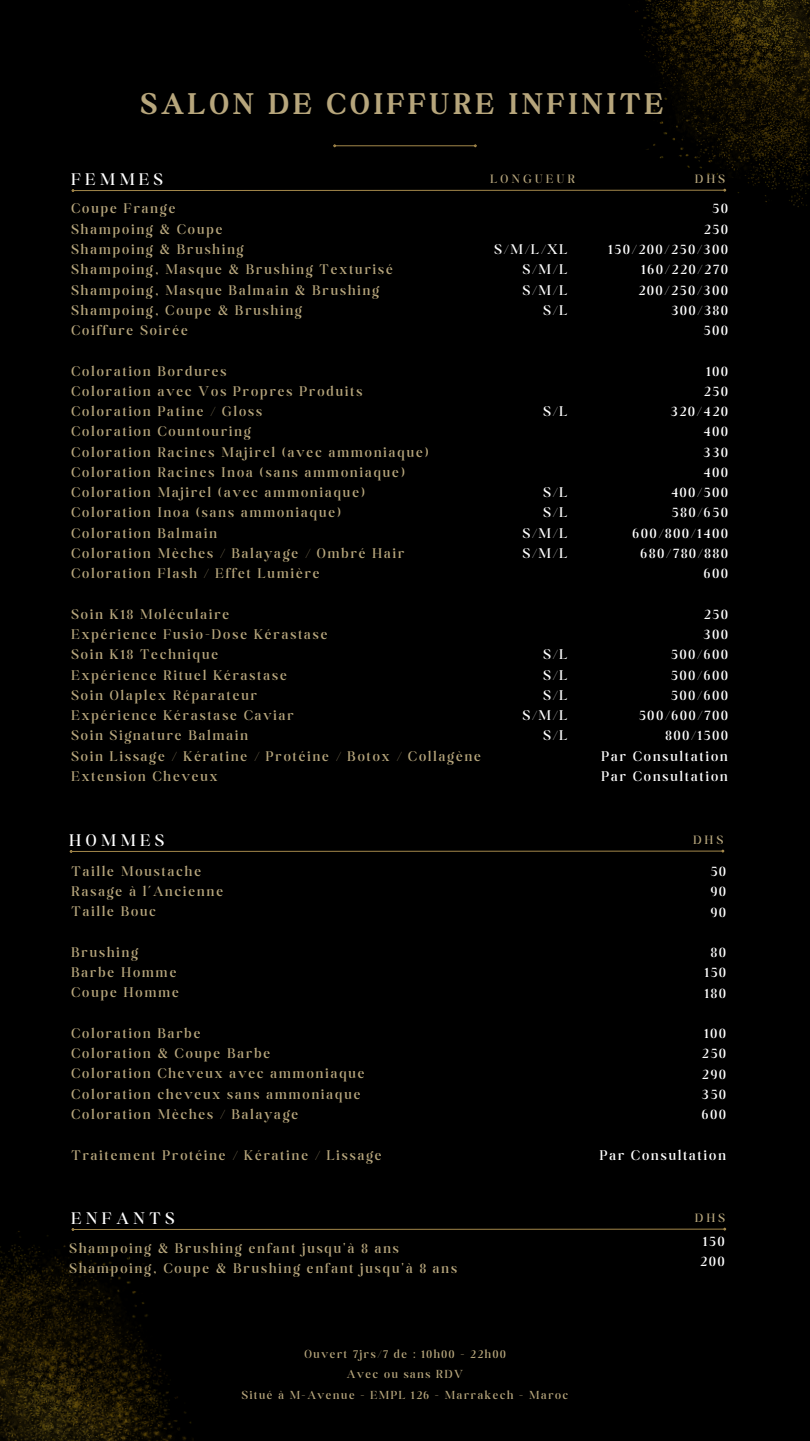
<style>
.page{position:relative;width:810px;height:1441px;background:#fff}
.page>*{position:absolute;margin:0;border:0;box-sizing:border-box;transform-origin:0 0}
.t1{font:700 32px "Boston Angel";letter-spacing:.135em;color:#b7a67c}
.t2{font:300 18px "Boston Angel";letter-spacing:.27em;color:#fff}
.t3{font:300 15px/20.2px "Boston Angel";letter-spacing:.14em;color:#b7a67c}
.t4{font:300 15px/20.2px "Boston Angel";letter-spacing:.14em;color:#fff;text-align:right}
.t5{font:300 13px "Boston Angel";letter-spacing:.27em;color:#b7a67c}
.t6{font:300 12.5px/20.2px "Boston Angel";letter-spacing:.14em;color:#b7a67c;text-align:center}
</style>
<div class="page">
<div style="left:0;top:0;width:810px;height:1440px;background:#000"></div>
<img style="left:635px;top:0;width:175px;height:207px">
<img style="left:0;top:1231px;width:194px;height:209px">
<hr style="left:336px;top:145px;width:138px;height:1px;background:#a4884b">
<svg style="left:333px;top:144px;width:4px;height:4px"></svg>
<svg style="left:71px;top:188px;width:656px;height:5px"></svg>
<svg style="left:69px;top:849px;width:656px;height:4px"></svg>
<svg style="left:71px;top:1227px;width:656px;height:4px"></svg>
<h1 class="t1" style="left:141px;top:85px;width:523px">SALON DE COIFFURE INFINITE</h1>
<p class="t2" style="left:71px;top:168px;width:93px">FEMMES</p>
<p class="t3" style="left:71px;top:198px;width:323px">Coupe Frange<br>Shampoing &amp; Coupe<br>Shampoing &amp; Brushing<br>Shampoing, Masque &amp; Brushing Texturisé<br>Shampoing, Masque Balmain &amp; Brushing<br>Shampoing, Coupe &amp; Brushing<br>Coiffure Soirée</p>
<p class="t3" style="left:71px;top:360px;width:359px">Coloration Bordures<br>Coloration avec Vos Propres Produits Coloration Patine / Gloss<br>Coloration Countouring<br>Coloration Racines Majirel (avec ammoniaque)<br>Coloration Racines Inoa (sans ammoniaque)<br>Coloration Majirel (avec ammoniaque)<br>Coloration Inoa (sans ammoniaque)<br>Coloration Balmain<br>Coloration Mèches / Balayage / Ombré Hair Coloration Flash / Effet Lumière</p>
<p class="t3" style="left:71px;top:603px;width:411px">Soin K18 Moléculaire<br>Expérience Fusio-Dose Kérastase<br>Soin K18 Technique<br>Expérience Rituel Kérastase<br>Soin Olaplex Réparateur<br>Expérience Kérastase Caviar<br>Soin Signature Balmain<br>Soin Lissage / Kératine / Protéine / Botox / Collagène<br>Extension Cheveux</p>
<p class="t5" style="left:490px;top:171px;width:86px">LONGUEUR</p>
<p class="t5" style="left:695px;top:171px;width:31px">DHS</p>
<p class="t4" style="left:609px;top:198px;width:121px">50<br>250<br>150/200/250/300<br>160/220/270<br>200/250/300<br>300/380<br>500</p>
<p class="t4" style="left:633px;top:360px;width:97px">100<br>250<br>320/420<br>400<br>330<br>400<br>400/500<br>580/650<br>600/800/1400<br>680/780/880<br>600</p>
<p class="t4" style="left:602px;top:603px;width:128px">250<br>300<br>500/600<br>500/600<br>500/600<br>500/600/700<br>800/1500<br>Par Consultation<br>Par Consultation</p>
<p class="t4" style="left:494px;top:239px;width:74px">S/M/L/XL<br>S/M/L<br>S/M/L<br>S/L</p>
<p class="t4" style="left:544px;top:401px;width:25px">S/L</p>
<p class="t4" style="left:523px;top:482px;width:46px">S/L<br>S/L<br>S/M/L<br>S/M/L</p>
<p class="t4" style="left:523px;top:644px;width:46px">S/L<br>S/L<br>S/L<br>S/M/L<br>S/L</p>
<p class="t2" style="left:70px;top:829px;width:96px">HOMMES</p>
<p class="t3" style="left:71px;top:860px;width:153px">Taille Moustache<br>Rasage à l’Ancienne<br>Taille Bouc</p>
<p class="t3" style="left:71px;top:941px;width:109px">Brushing<br>Barbe Homme<br>Coupe Homme</p>
<p class="t3" style="left:71px;top:1022px;width:295px">Coloration Barbe<br>Coloration &amp; Coupe Barbe<br>Coloration Cheveux avec ammoniaque<br>Coloration cheveux sans ammoniaque<br>Coloration Mèches / Balayage</p>
<p class="t3" style="left:71px;top:1144px;width:312px">Traitement Protéine / Kératine / Lissage</p>
<p class="t5" style="left:693px;top:832px;width:31px">DHS</p>
<p class="t4" style="left:711px;top:860px;width:17px;text-align:justify">50<br>90<br>90</p>
<p class="t4" style="left:705px;top:941px;width:23px;text-align:center">80<br>150<br>180</p>
<p class="t4" style="left:702px;top:1022px;width:25px;text-align:justify">100<br>250<br>290<br>350<br>600</p>
<p class="t4" style="left:600px;top:1144px;width:128px">Par Consultation</p>
<p class="t2" style="left:71px;top:1206px;width:104px">ENFANTS</p>
<p class="t5" style="left:695px;top:1210px;width:31px">DHS</p>
<p class="t3" style="left:70px;top:1237px;width:389px">Shampoing &amp; Brushing enfant jusqu'à 8 ans<br>Shampoing, Coupe &amp; Brushing enfant jusqu'à 8 ans</p>
<p class="t4" style="left:700px;top:1230px;width:26px;text-align:left">150<br>200</p>
<p class="t6" style="left:242px;top:1343px;width:328px">Ouvert 7jrs/7 de : 10h00 - 22h00<br>Avec ou sans RDV<br>Situé à M-Avenue - EMPL 126 - Marrakech - Maroc</p>
</div>
